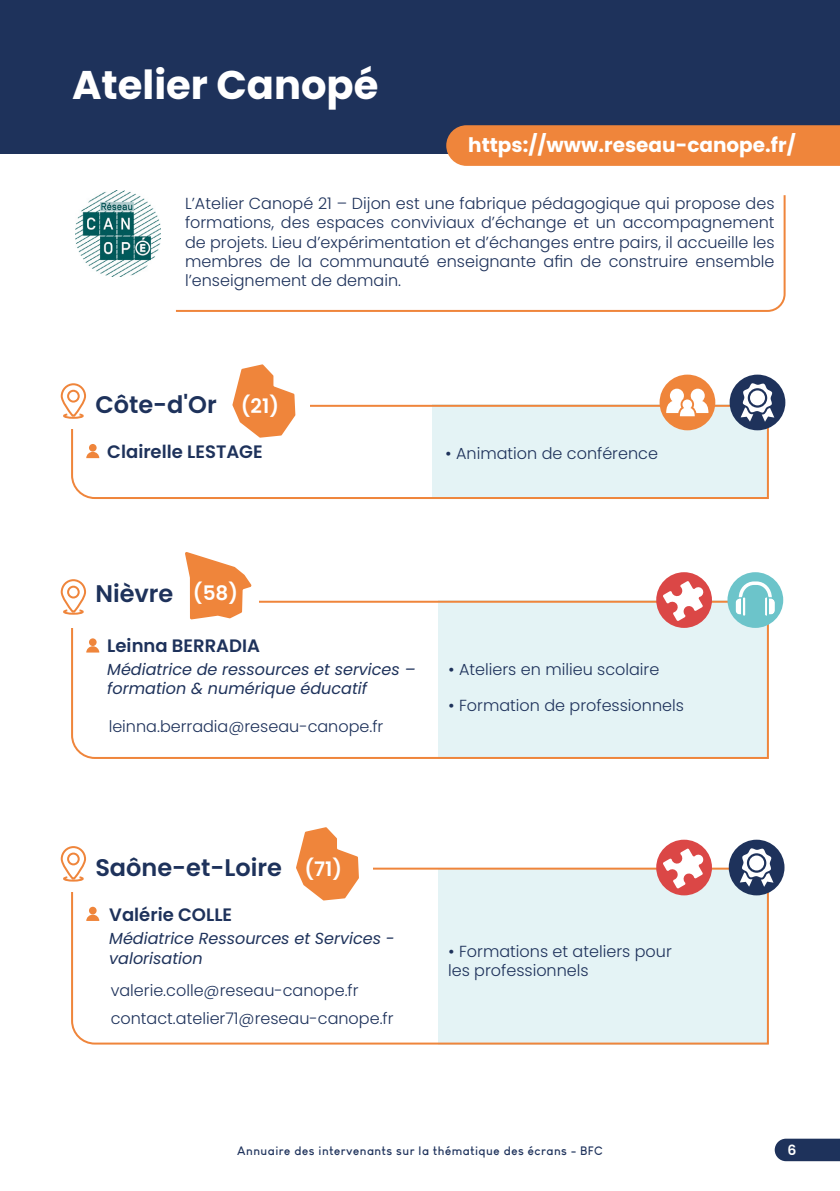
<style>
.page{position:relative;width:840px;height:1191px;background:#fff}
.page>*{position:absolute;margin:0;border:0;box-sizing:border-box;transform-origin:0 0}
.t1{font:700 40px "Poppins";color:#fff}
.t2{font:600 24px "Poppins";color:#1e325b}
.t3{font:700 20px "Poppins";color:#fff}
.t4{font:600 18px "Poppins";color:#1e325b}
.t5{font:300 16px/19.2px "Poppins";color:#1e325b}
.t6{font:italic 16px/19.2px "Poppins";color:#1e325b}
.t7{font:600 14px "Poppins";color:#fff}
.t8{font:700 12px "Louis George Cafe";letter-spacing:.04em;color:#1e325b}
.s1{font-size:20px;color:#fff}
.s2{font-weight:400}
</style>
<div class="page">
<svg style="left:774px;top:1138px;width:65px;height:23px"></svg>
<div style="left:0;top:0;width:839px;height:153px;background:#1e325b"></div>
<div style="left:446px;top:125px;width:393px;height:41px;background:#ef853b"></div>
<svg style="left:71px;top:404px;width:698px;height:95px"></svg>
<div style="left:51px;top:388px;width:258px;height:41px;background:#fff"></div>
<svg style="left:60px;top:383px;width:26px;height:36px"></svg>
<div style="left:89px;top:444px;width:8px;height:7px;background:#ef853b;border-radius:50%"></div>
<svg style="left:86px;top:452px;width:13px;height:6px"></svg>
<svg style="left:232px;top:364px;width:63px;height:74px"></svg>
<div style="left:729px;top:374px;width:55px;height:56px;background:#1e325b;border-radius:50%"></div>
<svg style="left:740px;top:383px;width:33px;height:39px"></svg>
<div style="left:749px;top:390px;width:15px;height:15px;background:#fff;border-radius:50%"></div>
<div style="left:659px;top:374px;width:56px;height:56px;background:#ef853b;border-radius:50%"></div>
<svg style="left:666px;top:389px;width:42px;height:27px"></svg>
<svg style="left:71px;top:600px;width:698px;height:159px"></svg>
<div style="left:89px;top:638px;width:8px;height:8px;background:#ef853b;border-radius:50%"></div>
<svg style="left:86px;top:646px;width:13px;height:6px"></svg>
<div style="left:656px;top:572px;width:55px;height:56px;background:#db4746;border-radius:50%"></div>
<svg style="left:662px;top:581px;width:41px;height:40px"></svg>
<div style="left:727px;top:572px;width:55px;height:56px;background:#6cc4ca;border-radius:50%"></div>
<svg style="left:733px;top:581px;width:42px;height:35px"></svg>
<div style="left:51px;top:576px;width:208px;height:52px;background:#fff"></div>
<svg style="left:185px;top:552px;width:66px;height:67px"></svg>
<svg style="left:60px;top:579px;width:27px;height:36px"></svg>
<svg style="left:71px;top:866px;width:698px;height:179px"></svg>
<div style="left:51px;top:851px;width:321px;height:40px;background:#fff"></div>
<svg style="left:60px;top:846px;width:27px;height:36px"></svg>
<div style="left:89px;top:906px;width:8px;height:8px;background:#ef853b;border-radius:50%"></div>
<svg style="left:86px;top:914px;width:13px;height:7px"></svg>
<svg style="left:296px;top:827px;width:63px;height:73px"></svg>
<div style="left:728px;top:839px;width:56px;height:56px;background:#1e325b;border-radius:50%"></div>
<svg style="left:739px;top:848px;width:34px;height:39px"></svg>
<div style="left:748px;top:855px;width:15px;height:15px;background:#fff;border-radius:50%"></div>
<div style="left:656px;top:839px;width:55px;height:56px;background:#db4746;border-radius:50%"></div>
<svg style="left:662px;top:848px;width:41px;height:40px"></svg>
<img style="left:75px;top:191px;width:85px;height:85px">
<svg style="left:175px;top:195px;width:611px;height:117px"></svg>
<h1 class="t1" style="left:72px;top:61px;width:308px">Atelier Canopé</h1>
<p class="t3" style="left:468px;top:134px;width:329px">https://www.reseau-canope.fr/</p>
<p class="t5" style="left:185px;top:194px;width:590px;text-align:justify">L’Atelier Canopé 21 – Dijon est une fabrique pédagogique qui propose des formations, des espaces conviviaux d’échange et un accompagnement de projets. Lieu d’expérimentation et d’échanges entre pairs, il accueille les membres de la communauté enseignante afin de construire ensemble l’enseignement de demain.</p>
<h2 class="t2" style="left:95px;top:391px;width:185px">Côte-d'Or <span class="s1">(21)</span></h2>
<p class="t4" style="left:107px;top:441px;width:157px">Clairelle LESTAGE</p>
<p class="t5" style="left:445px;top:444px;width:214px"><span class="s2">•</span> Animation de conférence</p>
<h2 class="t2" style="left:95px;top:580px;width:144px">Nièvre <span class="s1">(58)</span></h2>
<p class="t4" style="left:107px;top:635px;width:154px">Leinna BERRADIA</p>
<p class="t6" style="left:107px;top:660px;width:309px">Médiatrice de ressources et services – formation &amp; numérique éducatif</p>
<p class="t5" style="left:109px;top:716px;width:276px">leinna.berradia@reseau-canope.fr</p>
<p class="t5" style="left:448px;top:660px;width:213px"><span class="s2">•</span> Ateliers en milieu scolaire</p>
<p class="t5" style="left:448px;top:696px;width:237px"><span class="s2">•</span> Formation de professionnels</p>
<h2 class="t2" style="left:95px;top:854px;width:248px">Saône-et-Loire <span class="s1">(71)</span></h2>
<p class="t4" style="left:109px;top:904px;width:124px">Valérie COLLE</p>
<p class="t6" style="left:109px;top:929px;width:287px">Médiatrice Ressources et Services - valorisation</p>
<p class="t5" style="left:111px;top:976px;width:284px;line-height:28px">valerie.colle@reseau-canope.fr contact.atelier71@reseau-canope.fr</p>
<p class="t5" style="left:448px;top:942px;width:225px"><span class="s2">•</span> Formations et ateliers pour les professionnels</p>
<p class="t8" style="left:237px;top:1142px;width:367px">Annuaire des intervenants sur la thématique des écrans - BFC</p>
<p class="t7" style="left:787px;top:1141px;width:10px">6</p>
</div>
